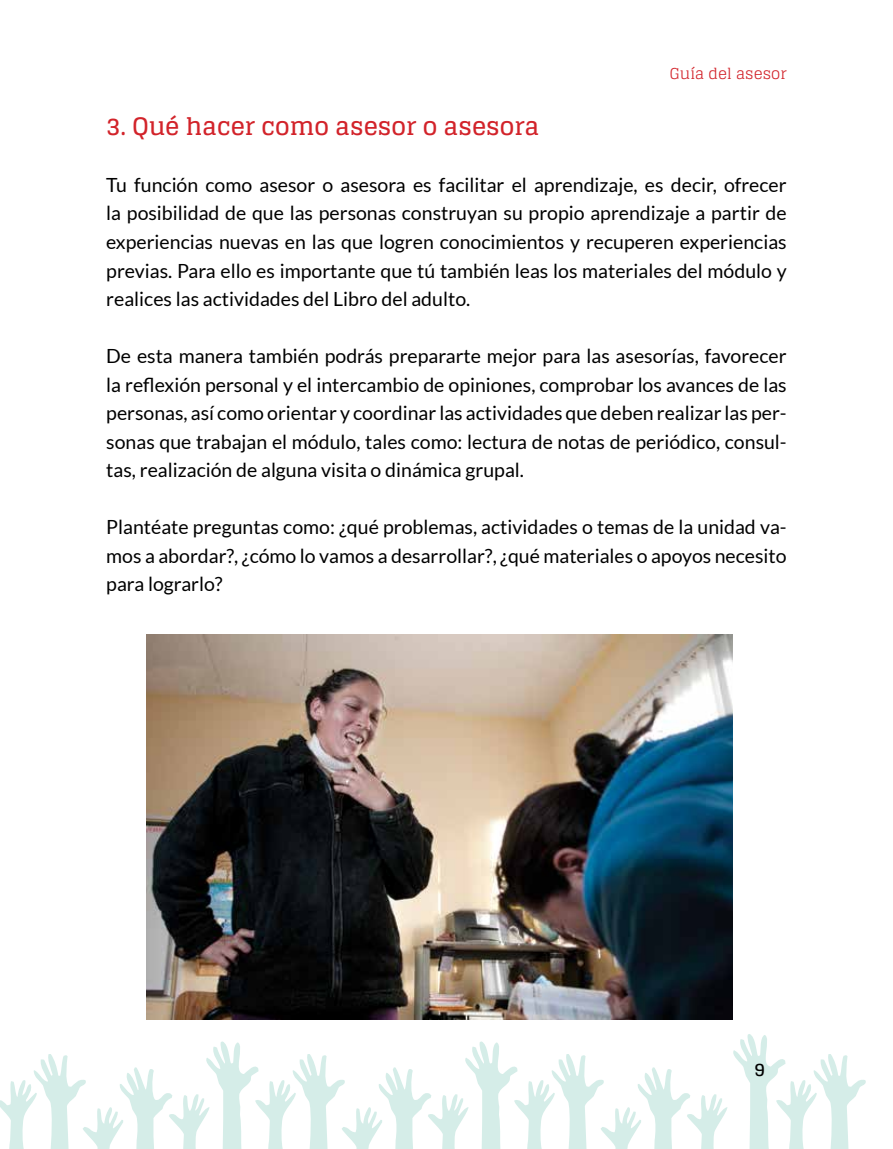
<style>
.page{position:relative;width:893px;height:1149px;background:#fff}
.page>*{position:absolute;margin:0;border:0;box-sizing:border-box;transform-origin:0 0}
.t1{font:700 24px "Glegoo";color:#d2232a}
.t2{font:19.5px/28.5px "Lato";color:#000;text-align:justify}
.t3{font:700 18px "Glegoo";color:#000}
.t4{font:15px "Glegoo";color:#d2232a}
</style>
<div class="page">
<svg style="left:0;top:1034px;width:866px;height:114px"></svg>
<img style="left:146px;top:634px;width:587px;height:384px">
<p class="t4" style="left:670px;top:65px;width:118px">Guía del asesor</p>
<p class="t1" style="left:106px;top:112px;width:434px">3. Qué hacer como asesor o asesora</p>
<p class="t2" style="left:106px;top:170px;width:682px">Tu función como asesor o asesora es facilitar el aprendizaje, es decir, ofrecer la posibilidad de que las personas construyan su propio aprendizaje a partir de experiencias nuevas en las que logren conocimientos y recuperen experiencias previas. Para ello es importante que tú también leas los materiales del módulo y realices las actividades del Libro del adulto.</p>
<p class="t2" style="left:106px;top:341px;width:682px">De esta manera también podrás prepararte mejor para las asesorías, favorecer la reflexión personal y el intercambio de opiniones, comprobar los avances de las personas, así como orientar y coordinar las actividades que deben realizar las per&shy;sonas que trabajan el módulo, tales como: lectura de notas de periódico, consul&shy;tas, realización de alguna visita o dinámica grupal.</p>
<p class="t2" style="left:106px;top:512px;width:682px">Plantéate preguntas como: ¿qué problemas, actividades o temas de la unidad va&shy;mos a abordar?, ¿cómo lo vamos a desarrollar?, ¿qué materiales o apoyos necesito para lograrlo?</p>
<p class="t3" style="left:754px;top:1058px;width:12px">9</p>
</div>
